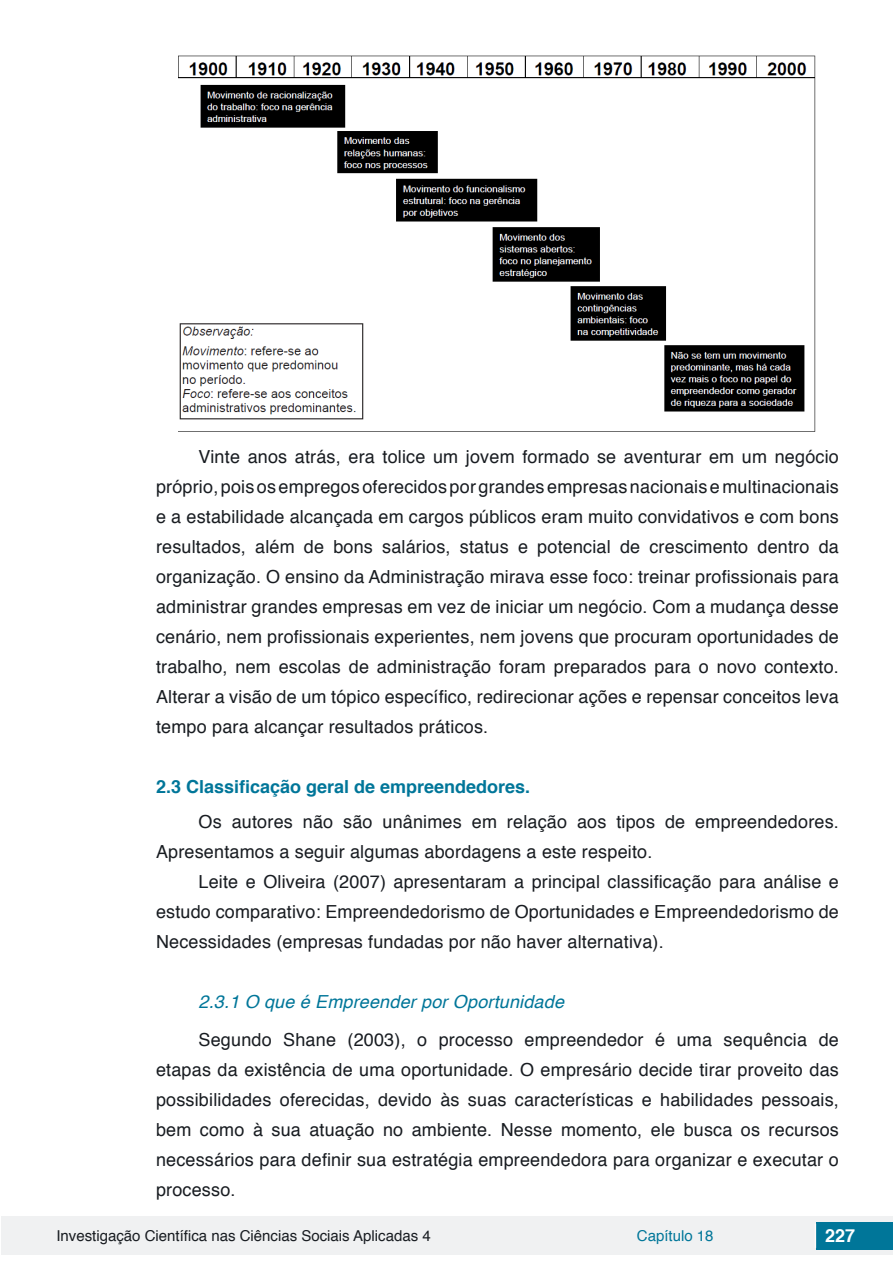
<style>
.page{position:relative;width:893px;height:1263px;background:#fff}
.page>*{position:absolute;margin:0;border:0;box-sizing:border-box;transform-origin:0 0}
.txt{font:18px/30px "Helvetica";letter-spacing:.01em;color:#181c21;text-align:justify}
.Subtitulo{font:700 18px "Helvetica";color:#007699}
.titulos_sub{font:italic 18px "Helvetica";letter-spacing:.01em;color:#007699}
.t1{font:700 18px "Helvetica";color:#fff}
.t2{font:15px "Helvetica";color:#181c21}
.t3{font:15px "Helvetica";color:#007699}
</style>
<div class="page">
<div style="left:1px;top:1216px;width:891px;height:38px;background:#f0f1f2"></div>
<div style="left:816px;top:1222px;width:77px;height:27px;background:#007699"></div>
<svg style="left:815px;top:1224px;width:1px;height:24px"></svg>
<img style="left:179px;top:55px;width:637px;height:377px">
<p class="txt" style="left:156px;top:443px;width:684px;text-indent:43px">Vinte anos atrás, era tolice um jovem formado se aventurar em um negócio próprio, pois os empregos oferecidos por grandes empresas nacionais e multinacionais e a estabilidade alcançada em cargos públicos eram muito convidativos e com bons resultados, além de bons salários, status e potencial de crescimento dentro da organização. O ensino da Administração mirava esse foco: treinar profissionais para administrar grandes empresas em vez de iniciar um negócio. Com a mudança desse cenário, nem profissionais experientes, nem jovens que procuram oportunidades de trabalho, nem escolas de administração foram preparados para o novo contexto.<br>Alterar a visão de um tópico específico, redirecionar ações e repensar conceitos leva tempo para alcançar resultados práticos.</p>
<p class="Subtitulo" style="left:156px;top:773px;width:376px">2.3 Classificação geral de empreendedores.</p>
<p class="txt" style="left:156px;top:807px;width:684px;text-indent:43px">Os autores não são unânimes em relação aos tipos de empreendedores.<br>Apresentamos a seguir algumas abordagens a este respeito.</p>
<p class="txt" style="left:156px;top:867px;width:684px;text-indent:43px">Leite e Oliveira (2007) apresentaram a principal classificação para análise e estudo comparativo: Empreendedorismo de Oportunidades e Empreendedorismo de Necessidades (empresas fundadas por não haver alternativa).</p>
<p class="titulos_sub" style="left:199px;top:987px;width:367px">2.3.1 O que é Empreender por Oportunidade</p>
<p class="txt" style="left:156px;top:1025px;width:684px;text-indent:43px">Segundo Shane (2003), o processo empreendedor é uma sequência de etapas da existência de uma oportunidade. O empresário decide tirar proveito das possibilidades oferecidas, devido às suas características e habilidades pessoais, bem como à sua atuação no ambiente. Nesse momento, ele busca os recursos necessários para definir sua estratégia empreendedora para organizar e executar o processo.</p>
<p class="t2" style="left:56px;top:1224px;width:376px">Investigação Científica nas Ciências Sociais Aplicadas 4</p>
<p class="t3" style="left:637px;top:1224px;width:78px">Capítulo 18</p>
<p class="t1" style="left:825px;top:1221px;width:32px">227</p>
</div>
